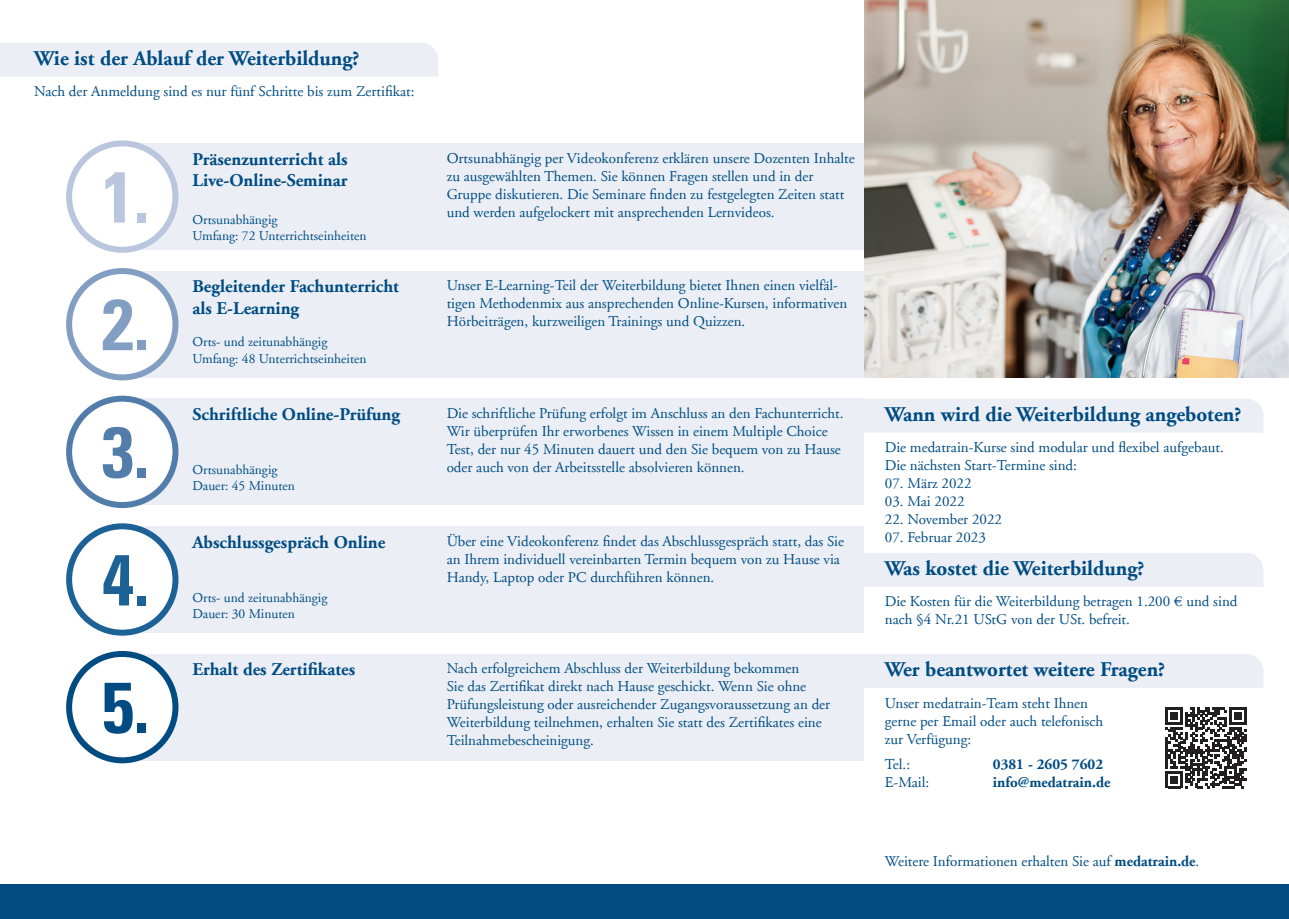
<style>
.page{position:relative;width:1289px;height:919px;background:#fff}
.page>*{position:absolute;margin:0;border:0;box-sizing:border-box;transform-origin:0 0}
.t1{font:700 condensed 72px "Univers LT";color:#b9c6dd}
.t2{font:700 condensed 72px "Univers LT";color:#829ec3}
.t3{font:700 condensed 72px "Univers LT";color:#527dab}
.t4{font:700 condensed 72px "Univers LT";color:#1d6296}
.t5{font:700 condensed 72px "Univers LT";color:#004c82}
.t6{font:700 21px "Adobe Garamond";color:#004c82}
.t7{font:700 18px "Adobe Garamond";color:#004c82}
.t8{font:15px/18px "Adobe Garamond";color:#004c82}
.t9{font:700 15px "Adobe Garamond";color:#004c82}
.t10{font:13.5px "Adobe Garamond";color:#004c82}
.s1{font-weight:700}
</style>
<div class="page">
<div style="left:122px;top:143px;width:741px;height:107px;background:#ebeff5"></div>
<div style="left:0;top:43px;width:438px;height:34px;background:#ebeff5"></div>
<div style="left:122px;top:271px;width:741px;height:106px;background:#ebeff5"></div>
<div style="left:122px;top:398px;width:741px;height:107px;background:#ebeff5"></div>
<div style="left:122px;top:526px;width:741px;height:106px;background:#ebeff5"></div>
<div style="left:122px;top:654px;width:741px;height:106px;background:#ebeff5"></div>
<div style="left:69px;top:143px;width:106px;height:107px;background:#fff;border-radius:50%"></div>
<div style="left:66px;top:140px;width:112px;height:113px;border:6px solid #b9c6dd;border-radius:50%"></div>
<div style="left:69px;top:271px;width:106px;height:106px;background:#fff;border-radius:50%"></div>
<div style="left:66px;top:268px;width:112px;height:112px;border:6px solid #829ec3;border-radius:50%"></div>
<div style="left:69px;top:398px;width:106px;height:107px;background:#fff;border-radius:50%"></div>
<div style="left:66px;top:395px;width:112px;height:113px;border:6px solid #527dab;border-radius:50%"></div>
<div style="left:69px;top:526px;width:106px;height:106px;background:#fff;border-radius:50%"></div>
<div style="left:66px;top:523px;width:112px;height:112px;border:6px solid #1d6296;border-radius:50%"></div>
<div style="left:69px;top:654px;width:106px;height:106px;background:#fff;border-radius:50%"></div>
<div style="left:66px;top:651px;width:112px;height:112px;border:6px solid #004c82;border-radius:50%"></div>
<div style="left:863px;top:398px;width:400px;height:34px;background:#ebeff5"></div>
<img style="left:864px;top:0;width:424px;height:377px">
<div style="left:863px;top:654px;width:400px;height:34px;background:#ebeff5"></div>
<div style="left:0;top:884px;width:1288px;height:34px;background:#004c82"></div>
<svg style="left:1165px;top:707px;width:81px;height:81px"></svg>
<div style="left:863px;top:553px;width:400px;height:34px;background:#ebeff5"></div>
<p class="t6" style="left:34px;top:47px;width:327px">Wie ist der Ablauf der Weiterbildung?</p>
<p class="t8" style="left:34px;top:82px;width:382px">Nach der Anmeldung sind es nur fünf Schritte bis zum Zertifikat:</p>
<p class="t1" style="left:102px;top:153px;width:49px">1.</p>
<p class="t2" style="left:102px;top:280px;width:49px">2.</p>
<p class="t3" style="left:102px;top:408px;width:49px">3.</p>
<p class="t4" style="left:102px;top:535px;width:49px">4.</p>
<p class="t5" style="left:102px;top:663px;width:49px">5.</p>
<p class="t7" style="left:192px;top:149px;width:157px">Präsenzunterricht als</p>
<p class="t7" style="left:192px;top:171px;width:156px">Live-Online-Seminar</p>
<p class="t10" style="left:192px;top:213px;width:86px">Ortsunabhängig</p>
<p class="t10" style="left:192px;top:229px;width:176px">Umfang: 72 Unterrichtseinheiten</p>
<p class="t7" style="left:192px;top:277px;width:208px">Begleitender Fachunterricht</p>
<p class="t7" style="left:192px;top:298px;width:108px">als E-Learning</p>
<p class="t10" style="left:192px;top:335px;width:136px">Orts- und zeitunabhängig</p>
<p class="t10" style="left:192px;top:351px;width:176px">Umfang: 48 Unterrichtseinheiten</p>
<p class="t7" style="left:192px;top:404px;width:209px">Schriftliche Online-Prüfung</p>
<p class="t10" style="left:192px;top:462px;width:86px">Ortsunabhängig</p>
<p class="t10" style="left:192px;top:479px;width:104px">Dauer: 45 Minuten</p>
<p class="t7" style="left:192px;top:532px;width:194px">Abschlussgespräch Online</p>
<p class="t10" style="left:192px;top:590px;width:136px">Orts- und zeitunabhängig</p>
<p class="t10" style="left:192px;top:606px;width:104px">Dauer: 30 Minuten</p>
<p class="t7" style="left:192px;top:659px;width:164px">Erhalt des Zertifikates</p>
<p class="t8" style="left:446px;top:149px;width:409px">Ortsunabhängig per Videokonferenz erklären unsere Dozenten Inhalte zu ausgewählten Themen. Sie können Fragen stellen und in der</p>
<p class="t8" style="left:446px;top:185px;width:399px">Gruppe diskutieren. Die Seminare finden zu festgelegten Zeiten statt und werden aufgelockert mit ansprechenden Lernvideos.</p>
<p class="t8" style="left:446px;top:277px;width:402px">Unser E-Learning-Teil der Weiterbildung bietet Ihnen einen vielfäl&shy;tigen Methodenmix aus ansprechenden Online-Kursen, informativen<br>Hörbeiträgen, kurzweiligen Trainings und Quizzen.</p>
<p class="t8" style="left:446px;top:404px;width:398px">Die schriftliche Prüfung erfolgt im Anschluss an den Fachunterricht.<br>Wir überprüfen Ihr erworbenes Wissen in einem Multiple Choice Test, der nur 45 Minuten dauert und den Sie bequem von zu Hause oder auch von der Arbeitsstelle absolvieren können.</p>
<p class="t8" style="left:446px;top:532px;width:399px">Über eine Videokonferenz findet das Abschlussgespräch statt, das Sie an Ihrem individuell vereinbarten Termin bequem von zu Hause via<br>Handy, Laptop oder PC durchführen können.</p>
<p class="t8" style="left:446px;top:659px;width:354px">Nach erfolgreichem Abschluss der Weiterbildung bekommen</p>
<p class="t8" style="left:446px;top:677px;width:385px">Sie das Zertifikat direkt nach Hause geschickt. Wenn Sie ohne Prüfungsleistung oder ausreichender Zugangsvoraussetzung an der Weiterbildung teilnehmen, erhalten Sie statt des Zertifikates eine Teilnahmebescheinigung.</p>
<p class="t6" style="left:884px;top:403px;width:358px">Wann wird die Weiterbildung angeboten?</p>
<p class="t8" style="left:884px;top:438px;width:340px">Die medatrain-Kurse sind modular und flexibel aufgebaut.</p>
<p class="t8" style="left:884px;top:456px;width:194px">Die nächsten Start-Termine sind:</p>
<p class="t8" style="left:884px;top:474px;width:88px">07. März 2022</p>
<p class="t8" style="left:884px;top:492px;width:81px">03. Mai 2022</p>
<p class="t8" style="left:884px;top:510px;width:119px">22. November 2022</p>
<p class="t8" style="left:884px;top:528px;width:103px">07. Februar 2023</p>
<p class="t6" style="left:884px;top:557px;width:261px">Was kostet die Weiterbildung?</p>
<p class="t8" style="left:884px;top:593px;width:354px">Die Kosten für die Weiterbildung betragen 1.200 € und sind nach §4 Nr.21 UStG von der USt. befreit.</p>
<p class="t6" style="left:884px;top:658px;width:282px">Wer beantwortet weitere Fragen?</p>
<p class="t8" style="left:884px;top:695px;width:205px">Unser medatrain-Team steht Ihnen</p>
<p class="t8" style="left:884px;top:713px;width:220px">gerne per Email oder auch telefonisch</p>
<p class="t8" style="left:884px;top:731px;width:88px">zur Verfügung:</p>
<p class="t8" style="left:884px;top:755px;width:27px">Tel.:</p>
<p class="t9" style="left:992px;top:756px;width:112px">0381 - 2605 7602</p>
<p class="t8" style="left:884px;top:773px;width:46px">E-Mail:</p>
<p class="t9" style="left:992px;top:774px;width:119px">info@medatrain.de</p>
<p class="t8" style="left:884px;top:852px;width:316px">Weitere Informationen erhalten Sie auf <span class="s1">medatrain.de</span>.</p>
</div>
